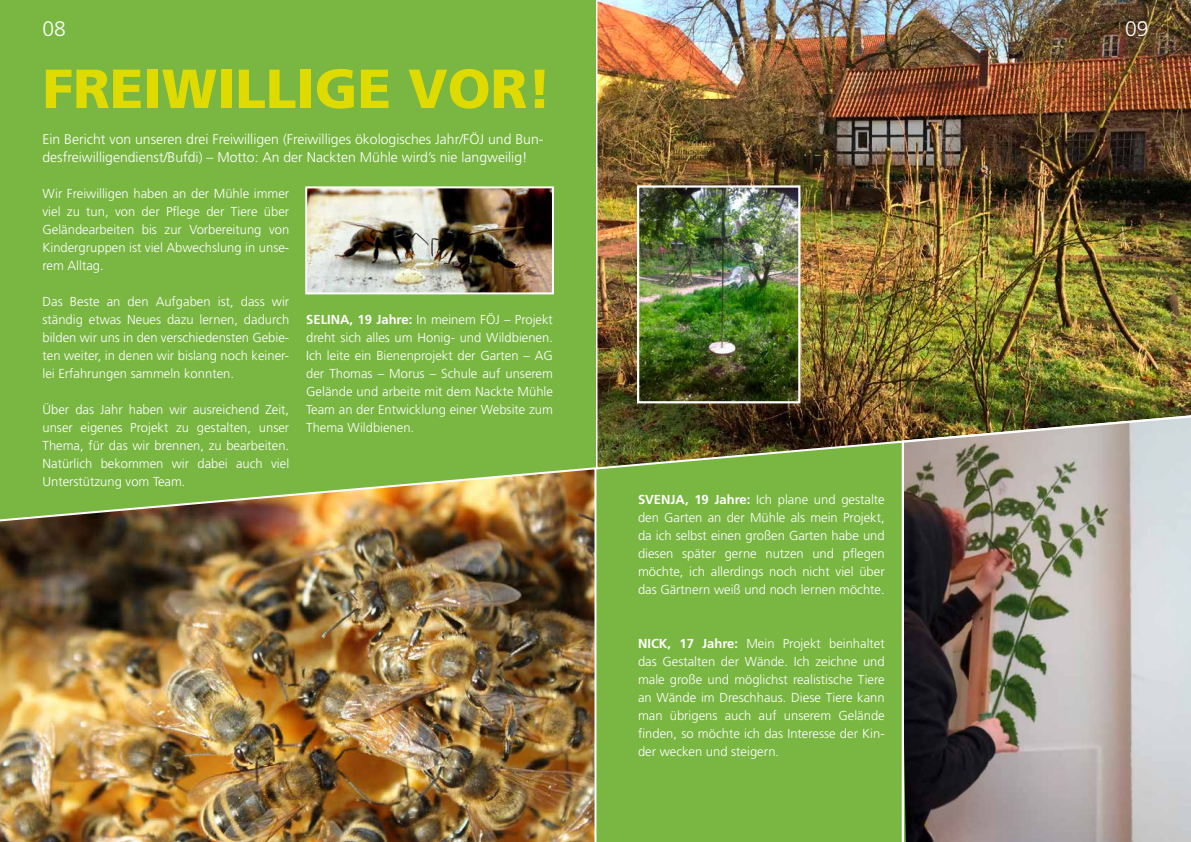
<style>
.page{position:relative;width:1191px;height:842px;background:#fff}
.page>*{position:absolute;margin:0;border:0;box-sizing:border-box;transform-origin:0 0}
.t1{font:900 55px "Frutiger";color:#dfdb00}
.t2{font:300 21px "Frutiger";color:#fff}
.t3{font:300 14px/18px "Frutiger";color:#fff}
.t4{font:300 13px/18px "Frutiger";color:#fff;text-align:justify}
.s1{font-weight:700}
</style>
<div class="page">
<div style="left:596px;top:0;width:595px;height:842px;background:#7ab742"></div>
<img style="left:595px;top:0;width:596px;height:470px">
<div style="left:0;top:0;width:595px;height:842px;background:#7ab742"></div>
<img style="left:0;top:466px;width:597px;height:376px">
<img style="left:308px;top:189px;width:243px;height:102px">
<div style="left:305px;top:186px;width:249px;height:108px;border:2px solid #fff"></div>
<img style="left:640px;top:188px;width:157px;height:212px">
<div style="left:637px;top:185px;width:163px;height:218px;border:2px solid #fff"></div>
<img style="left:900px;top:413px;width:291px;height:429px">
<h2 class="t2" style="left:43px;top:17px;width:25px">08</h2>
<h1 class="t1" style="left:43px;top:56px;width:510px">FREIWILLIGE VOR!</h1>
<p class="t3" style="left:43px;top:130px;width:502px">Ein Bericht von unseren drei Freiwilligen (Freiwilliges ökologisches Jahr/FÖJ und Bun&shy;desfreiwilligendienst/Bufdi) – Motto: An der Nackten Mühle wird’s nie langweilig!</p>
<p class="t4" style="left:43px;top:184px;width:248px">Wir Freiwilligen haben an der Mühle immer viel zu tun, von der Pflege der Tiere über Geländearbeiten bis zur Vorbereitung von Kindergruppen ist viel Abwechslung in unse&shy;rem Alltag.</p>
<p class="t4" style="left:43px;top:292px;width:248px">Das Beste an den Aufgaben ist, dass wir ständig etwas Neues dazu lernen, dadurch bilden wir uns in den verschiedensten Gebie&shy;ten weiter, in denen wir bislang noch keiner&shy;lei Erfahrungen sammeln konnten.</p>
<p class="t4" style="left:43px;top:401px;width:248px">Über das Jahr haben wir ausreichend Zeit, unser eigenes Projekt zu gestalten, unser Thema, für das wir brennen, zu bearbeiten.<br>Natürlich bekommen wir dabei auch viel Unterstützung vom Team.</p>
<p class="t4" style="left:306px;top:311px;width:248px"><span class="s1">SELINA, 19 Jahre:</span> In meinem FÖJ – Projekt dreht sich alles um Honig- und Wildbienen.<br>Ich leite ein Bienenprojekt der Garten – AG der Thomas – Morus – Schule auf unserem Gelände und arbeite mit dem Nackte Mühle Team an der Entwicklung einer Website zum Thema Wildbienen.</p>
<p class="t4" style="left:638px;top:490px;width:248px"><span class="s1">SVENJA, 19 Jahre:</span> Ich plane und gestalte den Garten an der Mühle als mein Projekt, da ich selbst einen großen Garten habe und diesen später gerne nutzen und pflegen möchte, ich allerdings noch nicht viel über das Gärtnern weiß und noch lernen möchte.</p>
<p class="t4" style="left:638px;top:635px;width:248px"><span class="s1">NICK, 17 Jahre:</span> Mein Projekt beinhaltet das Gestalten der Wände. Ich zeichne und male große und möglichst realistische Tiere an Wände im Dreschhaus. Diese Tiere kann man übrigens auch auf unserem Gelände finden, so möchte ich das Interesse der Kin&shy;der wecken und steigern.</p>
<h2 class="t2" style="left:1125px;top:17px;width:25px">09</h2>
</div>
